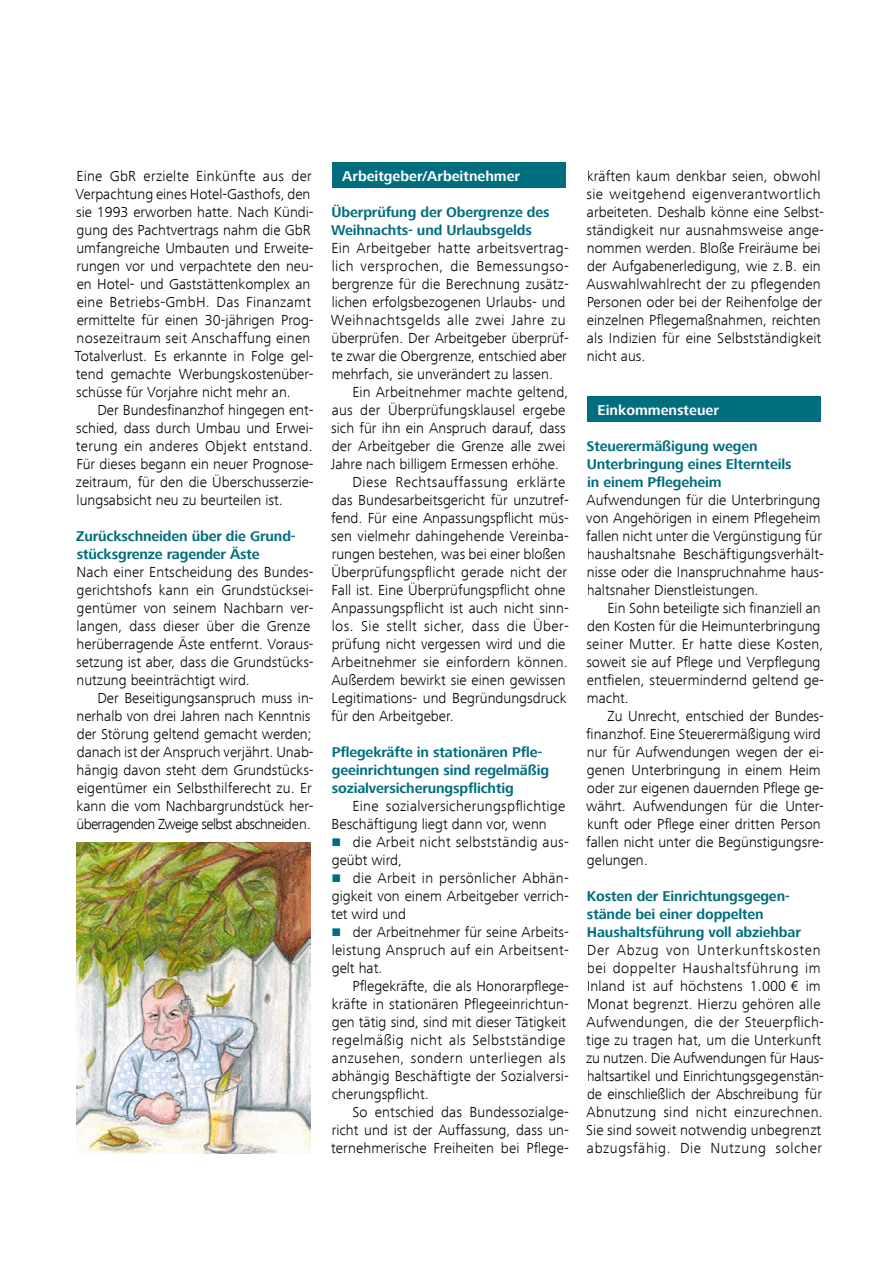
<style>
.page{position:relative;width:893px;height:1263px;background:#fff}
.page>*{position:absolute;margin:0;border:0;box-sizing:border-box;transform-origin:0 0}
.t1{font:300 15px/18px "Frutiger Next Com";color:#000}
.t2{font:300 15px/18px "Frutiger Next Com";letter-spacing:.02em;color:#000}
.t3{font:300 15px "Frutiger Next Com";letter-spacing:.03em;color:#000}
.t4{font:700 14.7px/18px "Frutiger Next Com";letter-spacing:-.01em;color:#006e7e}
.t5{font:700 14.7px "Frutiger Next Com";color:#fff}
.s1{color:#006e7e}
</style>
<div class="page">
<div style="left:332px;top:163px;width:234px;height:25px;background:#006e7e"></div>
<div style="left:587px;top:397px;width:234px;height:25px;background:#006e7e"></div>
<img style="left:77px;top:842px;width:233px;height:311px">
<p class="t1" style="left:75px;top:167px;width:240px">Eine GbR erzielte Einkünfte aus der Verpachtung eines Hotel-Gasthofs, den sie 1993 erworben hatte. Nach Kündi&shy;gung des Pachtvertrags nahm die GbR umfangreiche Umbauten und Erweite&shy;rungen vor und verpachtete den neu&shy;en Hotel- und Gaststättenkomplex an eine Betriebs-GmbH. Das Finanzamt ermittelte für einen 30-jährigen Prog&shy;nosezeitraum seit Anschaffung einen Totalverlust. Es erkannte in Folge gel&shy;tend gemachte Werbungskostenüber&shy;schüsse für Vorjahre nicht mehr an.</p>
<p class="t1" style="left:76px;top:401px;width:239px;text-align:justify;text-indent:21px">Der Bundesfinanzhof hingegen ent&shy;schied, dass durch Umbau und Erwei&shy;terung ein anderes Objekt entstand.<br>Für dieses begann ein neuer Prognose&shy;zeitraum, für den die Überschusserzie&shy;lungsabsicht neu zu beurteilen ist.</p>
<p class="t4" style="left:76px;top:527px;width:221px">Zurückschneiden über die Grund&shy;stücksgrenze ragender Äste</p>
<p class="t1" style="left:76px;top:563px;width:239px">Nach einer Entscheidung des Bundes&shy;gerichtshofs kann ein Grundstücksei&shy;gentümer von seinem Nachbarn ver&shy;langen, dass dieser über die Grenze herüberragende Äste entfernt. Voraus&shy;setzung ist aber, dass die Grundstücks&shy;nutzung beeinträchtigt wird.</p>
<p class="t1" style="left:76px;top:689px;width:239px;text-indent:21px">Der Beseitigungsanspruch muss in&shy;nerhalb von drei Jahren nach Kenntnis der Störung geltend gemacht werden; danach ist der Anspruch verjährt. Unab&shy;hängig davon steht dem Grundstücks&shy;eigentümer ein Selbsthilferecht zu. Er kann die vom Nachbargrundstück her&shy;überragenden Zweige selbst abschneiden.</p>
<p class="t5" style="left:342px;top:167px;width:180px">Arbeitgeber/Arbeitnehmer</p>
<p class="t4" style="left:331px;top:203px;width:220px">Überprüfung der Obergrenze des<br>Weihnachts- und Urlaubsgelds</p>
<p class="t1" style="left:331px;top:239px;width:239px">Ein Arbeitgeber hatte arbeitsvertrag&shy;lich versprochen, die Bemessungso&shy;bergrenze für die Berechnung zusätz&shy;lichen erfolgsbezogenen Urlaubs- und Weihnachtsgelds alle zwei Jahre zu überprüfen. Der Arbeitgeber überprüf&shy;te zwar die Obergrenze, entschied aber mehrfach, sie unverändert zu lassen.</p>
<p class="t1" style="left:352px;top:383px;width:217px">Ein Arbeitnehmer machte geltend,</p>
<p class="t1" style="left:332px;top:401px;width:235px">aus der Überprüfungsklausel ergebe</p>
<p class="t1" style="left:331px;top:419px;width:236px">sich für ihn ein Anspruch darauf, dass</p>
<p class="t1" style="left:332px;top:437px;width:235px">der Arbeitgeber die Grenze alle zwei</p>
<p class="t1" style="left:331px;top:455px;width:229px">Jahre nach billigem Ermessen erhöhe.</p>
<p class="t3" style="left:352px;top:473px;width:214px">Diese Rechtsauffassung erklärte</p>
<p class="t1" style="left:332px;top:491px;width:238px">das Bundesarbeitsgericht für unzutref-</p>
<p class="t1" style="left:331px;top:509px;width:239px">fend. Für eine Anpassungspflicht müs-</p>
<p class="t1" style="left:331px;top:527px;width:239px">sen vielmehr dahingehende Vereinba-</p>
<p class="t1" style="left:332px;top:545px;width:235px">rungen bestehen, was bei einer bloßen</p>
<p class="t1" style="left:331px;top:563px;width:237px">Überprüfungspflicht gerade nicht der</p>
<p class="t1" style="left:332px;top:581px;width:235px">Fall ist. Eine Überprüfungspflicht ohne</p>
<p class="t1" style="left:331px;top:599px;width:239px">Anpassungspflicht ist auch nicht sinn-</p>
<p class="t3" style="left:332px;top:617px;width:239px">los. Sie stellt sicher, dass die Über-</p>
<p class="t1" style="left:332px;top:635px;width:235px">prüfung nicht vergessen wird und die</p>
<p class="t1" style="left:331px;top:653px;width:238px">Arbeitnehmer sie einfordern können.</p>
<p class="t1" style="left:331px;top:671px;width:236px">Außerdem bewirkt sie einen gewissen</p>
<p class="t1" style="left:332px;top:689px;width:236px">Legitimations- und Begründungsdruck</p>
<p class="t1" style="left:331px;top:707px;width:124px">für den Arbeitgeber.</p>
<p class="t4" style="left:332px;top:743px;width:219px">Pflegekräfte in stationären Pfle&shy;geeinrichtungen sind regelmäßig sozialversicherungspflichtig</p>
<p class="t2" style="left:332px;top:797px;width:235px;text-indent:21px">Eine sozialversicherungspflichtige<br>Beschäftigung liegt dann vor, wenn</p>
<p class="t2" style="left:331px;top:833px;width:239px"><span class="s1">■</span> die Arbeit nicht selbstständig aus&shy;geübt wird,</p>
<p class="t1" style="left:331px;top:869px;width:239px;text-align:justify"><span class="s1">■</span> die Arbeit in persönlicher Abhän&shy;gigkeit von einem Arbeitgeber verrich&shy;tet wird und</p>
<p class="t1" style="left:331px;top:923px;width:239px;text-align:justify"><span class="s1">■</span> der Arbeitnehmer für seine Arbeits&shy;leistung Anspruch auf ein Arbeitsent&shy;gelt hat.</p>
<p class="t1" style="left:332px;top:977px;width:239px;text-indent:21px">Pflegekräfte, die als Honorarpflege&shy;kräfte in stationären Pflegeeinrichtun&shy;gen tätig sind, sind mit dieser Tätigkeit regelmäßig nicht als Selbstständige anzusehen, sondern unterliegen als abhängig Beschäftigte der Sozialversi&shy;cherungspflicht.</p>
<p class="t1" style="left:331px;top:1103px;width:239px;text-align:justify;text-indent:21px">So entschied das Bundessozialge&shy;richt und ist der Auffassung, dass un&shy;ternehmerische Freiheiten bei Pflege-</p>
<p class="t1" style="left:586px;top:167px;width:239px">kräften kaum denkbar seien, obwohl sie weitgehend eigenverantwortlich arbeiteten. Deshalb könne eine Selbst&shy;ständigkeit nur ausnahmsweise ange&shy;nommen werden. Bloße Freiräume bei der Aufgabenerledigung, wie z. B. ein Auswahlwahlrecht der zu pflegenden Personen oder bei der Reihenfolge der einzelnen Pflegemaßnahmen, reichten als Indizien für eine Selbstständigkeit nicht aus.</p>
<p class="t5" style="left:598px;top:401px;width:123px">Einkommensteuer</p>
<p class="t4" style="left:587px;top:437px;width:207px">Steuerermäßigung wegen<br>Unterbringung eines Elternteils in einem Pflegeheim</p>
<p class="t1" style="left:586px;top:491px;width:239px">Aufwendungen für die Unterbringung von Angehörigen in einem Pflegeheim fallen nicht unter die Vergünstigung für haushaltsnahe Beschäftigungsverhält&shy;nisse oder die Inanspruchnahme haus&shy;haltsnaher Dienstleistungen.</p>
<p class="t1" style="left:586px;top:599px;width:239px;text-indent:21px">Ein Sohn beteiligte sich finanziell an den Kosten für die Heimunterbringung seiner Mutter. Er hatte diese Kosten, soweit sie auf Pflege und Verpflegung entfielen, steuermindernd geltend ge&shy;macht.</p>
<p class="t1" style="left:586px;top:707px;width:239px;text-indent:22px">Zu Unrecht, entschied der Bundes&shy;finanzhof. Eine Steuerermäßigung wird nur für Aufwendungen wegen der ei&shy;genen Unterbringung in einem Heim oder zur eigenen dauernden Pflege ge&shy;währt. Aufwendungen für die Unter&shy;kunft oder Pflege einer dritten Person fallen nicht unter die Begünstigungsre&shy;gelungen.</p>
<p class="t4" style="left:587px;top:887px;width:216px">Kosten der Einrichtungsgegen&shy;stände bei einer doppelten<br>Haushaltsführung voll abziehbar</p>
<p class="t1" style="left:586px;top:941px;width:239px">Der Abzug von Unterkunftskosten bei doppelter Haushaltsführung im Inland ist auf höchstens 1.000 € im Monat begrenzt. Hierzu gehören alle Aufwendungen, die der Steuerpflich&shy;tige zu tragen hat, um die Unterkunft zu nutzen. Die Aufwendungen für Haus&shy;haltsartikel und Einrichtungsgegenstän&shy;de einschließlich der Abschreibung für Abnutzung sind nicht einzurechnen.<br>Sie sind soweit notwendig unbegrenzt abzugsfähig. Die Nutzung solcher</p>
</div>
